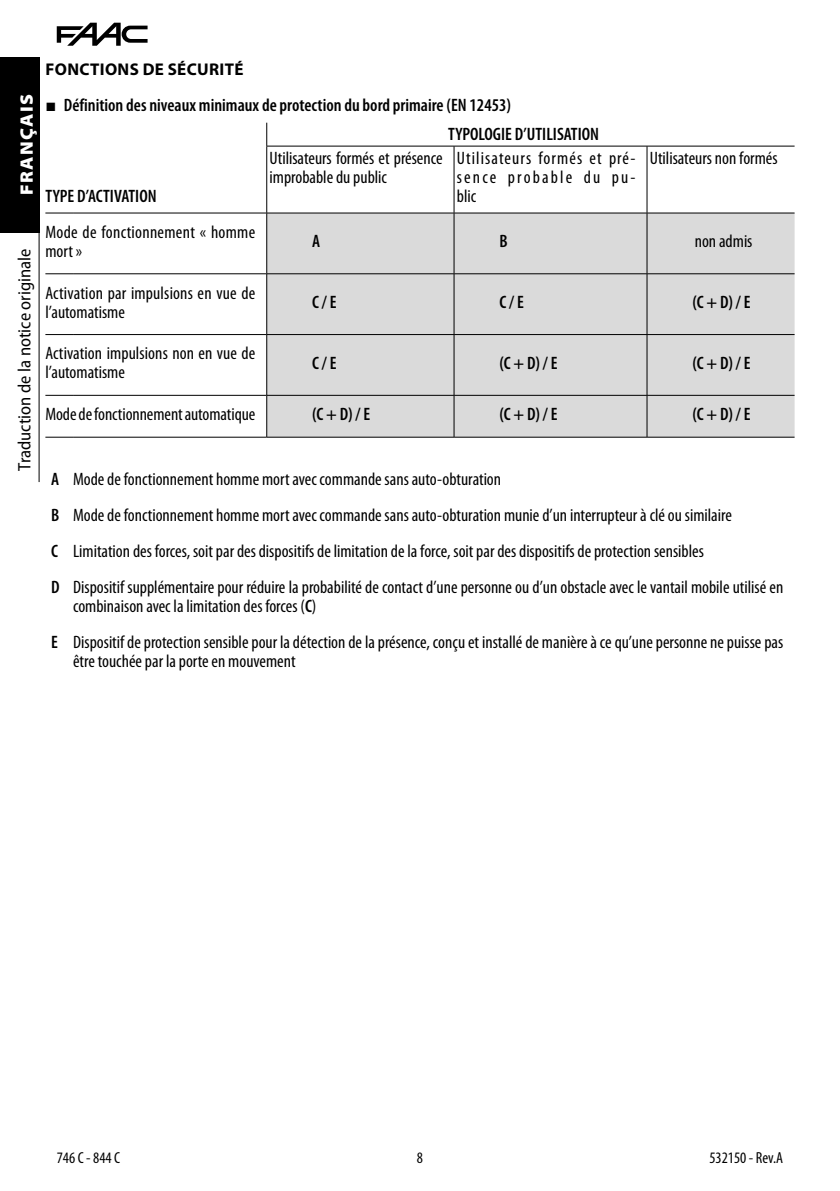
<style>
.page{position:relative;width:840px;height:1191px;background:#fff}
.page>*{position:absolute;margin:0;border:0;box-sizing:border-box;transform-origin:0 0}
.t1{font:condensed 18px/19px "Myriad Pro";color:#000}
.t2{font:600 condensed 18px "Myriad Pro";color:#000}
.t3{font:semi-condensed 18px "Myriad Pro";color:#000}
.t4{font:900 semi-expanded 18px "Myriad Pro";letter-spacing:.07em;color:#fff}
.t5{font:700 17px "Myriad Pro";letter-spacing:.02em;color:#000}
.t6{font:condensed 16px "Myriad Pro";color:#000}
.s1{font-family:"Arial";font-weight:700;font-style:italic;font-stretch:normal}
.s2{font-weight:600}
</style>
<div class="page">
<svg style="left:57px;top:23px;width:90px;height:23px"></svg>
<hr style="left:39px;top:232px;width:1px;height:250px;background:#000">
<div style="left:0;top:57px;width:40px;height:175px;background:#000"></div>
<div style="left:267px;top:214px;width:527px;height:223px;background:#dadada"></div>
<hr style="left:266px;top:146px;width:188px;height:1px;background:#000">
<hr style="left:454px;top:146px;width:192px;height:1px;background:#000">
<hr style="left:646px;top:146px;width:148px;height:1px;background:#000">
<svg style="left:45px;top:213px;width:28px;height:1px"></svg>
<hr style="left:73px;top:213px;width:193px;height:1px;background:#000">
<hr style="left:266px;top:213px;width:188px;height:1px;background:#000">
<hr style="left:454px;top:213px;width:192px;height:1px;background:#000">
<hr style="left:646px;top:213px;width:148px;height:1px;background:#000">
<svg style="left:45px;top:273px;width:28px;height:1px"></svg>
<hr style="left:73px;top:273px;width:193px;height:1px;background:#000">
<hr style="left:266px;top:273px;width:188px;height:1px;background:#000">
<hr style="left:454px;top:273px;width:192px;height:1px;background:#000">
<hr style="left:646px;top:273px;width:148px;height:1px;background:#000">
<svg style="left:45px;top:334px;width:28px;height:1px"></svg>
<hr style="left:73px;top:334px;width:193px;height:1px;background:#000">
<hr style="left:266px;top:334px;width:188px;height:1px;background:#000">
<hr style="left:454px;top:334px;width:192px;height:1px;background:#000">
<hr style="left:646px;top:334px;width:148px;height:1px;background:#000">
<svg style="left:45px;top:395px;width:28px;height:1px"></svg>
<hr style="left:73px;top:395px;width:193px;height:1px;background:#000">
<hr style="left:266px;top:395px;width:188px;height:1px;background:#000">
<hr style="left:454px;top:395px;width:192px;height:1px;background:#000">
<hr style="left:646px;top:395px;width:148px;height:1px;background:#000">
<svg style="left:45px;top:437px;width:28px;height:1px"></svg>
<hr style="left:73px;top:437px;width:193px;height:1px;background:#000">
<hr style="left:266px;top:437px;width:188px;height:1px;background:#000">
<hr style="left:454px;top:437px;width:192px;height:1px;background:#000">
<hr style="left:646px;top:437px;width:148px;height:1px;background:#000">
<svg style="left:266px;top:123px;width:1px;height:23px"></svg>
<hr style="left:266px;top:146px;width:1px;height:67px;background:#000">
<hr style="left:266px;top:213px;width:1px;height:60px;background:#000">
<hr style="left:266px;top:274px;width:1px;height:60px;background:#000">
<hr style="left:266px;top:335px;width:1px;height:60px;background:#000">
<hr style="left:266px;top:395px;width:1px;height:42px;background:#000">
<hr style="left:453px;top:146px;width:1px;height:67px;background:#000">
<hr style="left:646px;top:146px;width:1px;height:67px;background:#000">
<hr style="left:453px;top:213px;width:1px;height:60px;background:#000">
<hr style="left:646px;top:213px;width:1px;height:60px;background:#000">
<hr style="left:453px;top:274px;width:1px;height:60px;background:#000">
<hr style="left:646px;top:274px;width:1px;height:60px;background:#000">
<hr style="left:453px;top:335px;width:1px;height:60px;background:#000">
<hr style="left:646px;top:335px;width:1px;height:60px;background:#000">
<hr style="left:453px;top:395px;width:1px;height:42px;background:#000">
<hr style="left:646px;top:395px;width:1px;height:42px;background:#000">
<p class="t4" style="left:15px;top:195px;width:102px;rotate:-90deg">FRANÇAIS</p>
<p class="t5" style="left:46px;top:58px;width:199px">FONCTIONS DE SÉCURITÉ</p>
<p class="t2" style="left:45px;top:94px;width:467px"><span class="s1">■</span> Définition des niveaux minimaux de protection du bord primaire (EN 12453)</p>
<p class="t2" style="left:45px;top:185px;width:113px">TYPE D’ACTIVATION</p>
<p class="t2" style="left:448px;top:123px;width:152px">TYPOLOGIE D’UTILISATION</p>
<p class="t1" style="left:269px;top:148px;width:174px">Utilisateurs formés et présence improbable du public</p>
<p class="t1" style="left:456px;top:148px;width:180px;text-align:justify">Utilisateurs formés et pré&shy;sence probable du pu&shy;blic</p>
<p class="t1" style="left:649px;top:148px;width:129px">Utilisateurs non formés</p>
<p class="t3" style="left:14px;top:471px;width:223px;rotate:-90deg">Traduction de la notice originale</p>
<p class="t1" style="left:45px;top:222px;width:211px">Mode de fonctionnement « homme mort »</p>
<p class="t2" style="left:312px;top:230px;width:10px">A</p>
<p class="t2" style="left:499px;top:230px;width:10px">B</p>
<p class="t1" style="left:694px;top:232px;width:59px">non admis</p>
<p class="t1" style="left:45px;top:283px;width:211px">Activation par impulsions en vue de l’automatisme</p>
<p class="t2" style="left:312px;top:291px;width:26px">C / E</p>
<p class="t2" style="left:499px;top:291px;width:26px">C / E</p>
<p class="t2" style="left:692px;top:291px;width:59px">(C + D) / E</p>
<p class="t1" style="left:45px;top:344px;width:211px">Activation impulsions non en vue de l’automatisme</p>
<p class="t2" style="left:312px;top:352px;width:26px">C / E</p>
<p class="t2" style="left:499px;top:352px;width:59px">(C + D) / E</p>
<p class="t2" style="left:692px;top:352px;width:59px">(C + D) / E</p>
<p class="t1" style="left:45px;top:404px;width:211px">Mode de fonctionnement automatique</p>
<p class="t2" style="left:312px;top:403px;width:59px">(C + D) / E</p>
<p class="t2" style="left:499px;top:403px;width:59px">(C + D) / E</p>
<p class="t2" style="left:692px;top:403px;width:59px">(C + D) / E</p>
<p class="t1" style="left:51px;top:460px;width:733px;line-height:36.2px"><span class="s2">A</span> Mode de fonctionnement homme mort avec commande sans auto-obturation<br><span class="s2">B</span> Mode de fonctionnement homme mort avec commande sans auto-obturation munie d’un interrupteur à clé ou similaire<br><span class="s2">C</span> Limitation des forces, soit par des dispositifs de limitation de la force, soit par des dispositifs de protection sensibles<br><span class="s2">D</span> Dispositif supplémentaire pour réduire la probabilité de contact d’une personne ou d’un obstacle avec le vantail mobile utilisé en</p>
<p class="t1" style="left:51px;top:588px;width:733px;line-height:36.2px;text-indent:22px">combinaison avec la limitation des forces (<span class="s2">C</span>)<br><span class="s2">E</span> Dispositif de protection sensible pour la détection de la présence, conçu et installé de manière à ce qu’une personne ne puisse pas</p>
<p class="t1" style="left:73px;top:651px;width:224px">être touchée par la porte en mouvement</p>
<p class="t6" style="left:57px;top:1147px;width:65px">746 C - 844 C</p>
<p class="t6" style="left:416px;top:1147px;width:8px">8</p>
<p class="t6" style="left:709px;top:1147px;width:75px">532150 - Rev.A</p>
</div>
